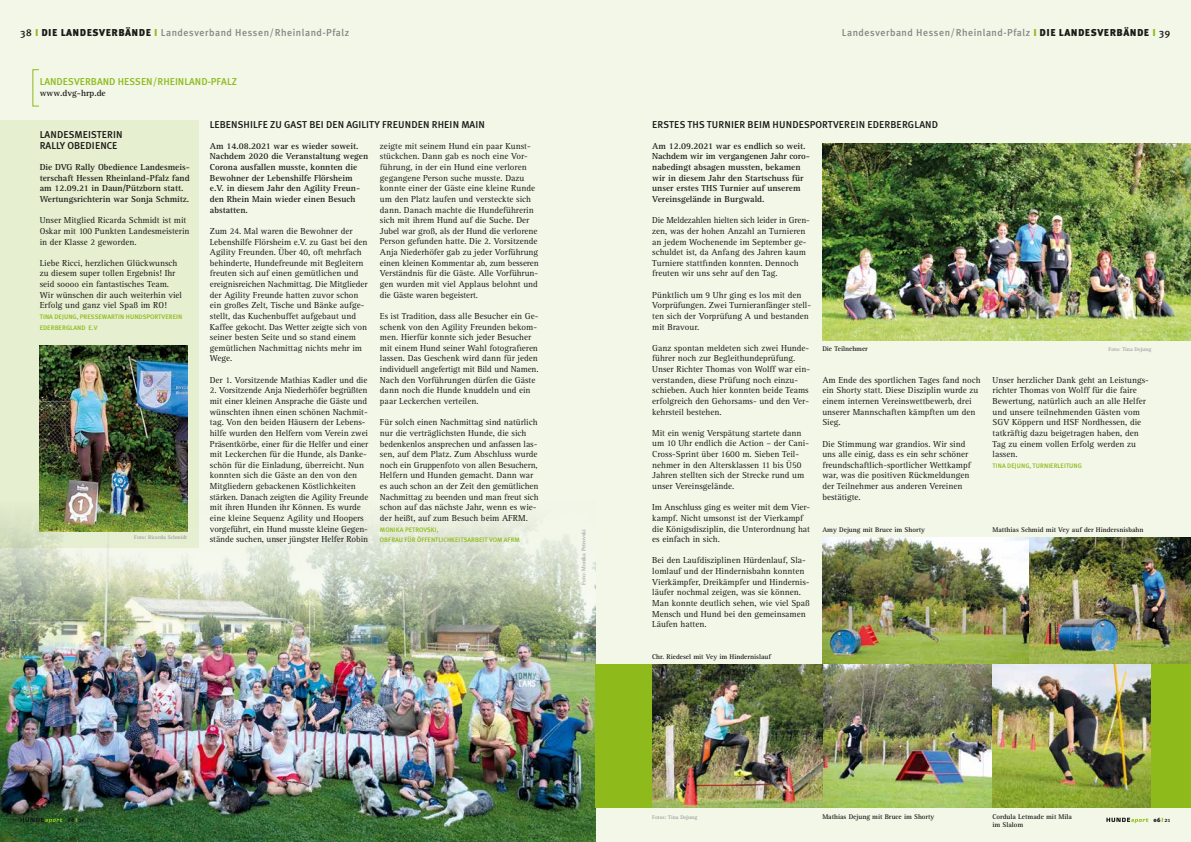
<style>
.page{position:relative;width:1191px;height:842px;background:#fff}
.page>*{position:absolute;margin:0;border:0;box-sizing:border-box;transform-origin:0 0}
.t1{font:500 10px/10.6px "Meta Plus";letter-spacing:.005em;color:#1a1a18}
.t2{font:500 10px "Meta Plus";letter-spacing:.05em;color:#878786}
.t3{font:500 10px "Meta Plus";color:#8fba1c}
.t4{font:9px/10.6px "Agfa Rotis Serif";color:#1a1a18}
.t5{font:700 9px/10.6px "Agfa Rotis Serif";color:#1a1a18}
.t6{font:700 7px/8px "Agfa Rotis Serif";color:#1a1a18}
.t7{font:500 6.5px/10.6px "Meta Plus";letter-spacing:.005em;color:#8fba1c}
.t8{font:900 6px "Meta Plus";letter-spacing:.1em;color:#1a1a18}
.t9{font:700 5.5px "Agfa Rotis Serif";color:#9c9d9d}
.s1{color:#1a1a18}
.s2{font-weight:900;color:#8fba1c}
.s3{font-weight:900;color:#1a1a18}
.s4{color:#8fba1c}
.s5{font-weight:500}
</style>
<div class="page">
<div style="left:0;top:0;width:595px;height:842px;background:#f3f7e8"></div>
<div style="left:595px;top:0;width:596px;height:842px;background:#f3f7e8"></div>
<svg style="left:1106px;top:818px;width:42px;height:5px"></svg>
<img style="left:0;top:500px;width:595px;height:342px">
<div style="left:0;top:120px;width:198px;height:428px;background:#e6efcf"></div>
<svg style="left:20px;top:818px;width:42px;height:5px"></svg>
<img style="left:40px;top:346px;width:147px;height:185px">
<img style="left:822px;top:537px;width:369px;height:128px">
<img style="left:652px;top:665px;width:499px;height:143px">
<img style="left:822px;top:144px;width:369px;height:196px">
<div style="left:1151px;top:665px;width:40px;height:143px;background:#8fba1c"></div>
<div style="left:595px;top:665px;width:57px;height:143px;background:#8fba1c"></div>
<p class="t2" style="left:21px;top:27px;width:330px"><span class="s1">38</span> <span class="s2">I</span> <span class="s3">DIE LANDESVERBÄNDE</span> <span class="s2">I</span> Landesverband Hessen/Rheinland-Pfalz</p>
<p class="t2" style="left:842px;top:27px;width:330px">Landesverband Hessen/Rheinland-Pfalz <span class="s2">I</span> <span class="s3">DIE LANDESVERBÄNDE</span> <span class="s2">I</span> <span class="s1">39</span></p>
<p class="t3" style="left:40px;top:76px;width:199px">LANDESVERBAND HESSEN/RHEINLAND-PFALZ</p>
<p class="t5" style="left:40px;top:88px;width:68px">www.dvg-hrp.de</p>
<p class="t1" style="left:40px;top:129px;width:85px">LANDESMEISTERIN<br>RALLY OBEDIENCE</p>
<p class="t5" style="left:40px;top:162px;width:152px">Die DVG Rally Obedience Landesmeis&shy;terschaft Hessen Rheinland-Pfalz fand am 12.09.21 in Daun/Pützborn statt.<br>Wertungsrichterin war Sonja Schmitz.</p>
<p class="t4" style="left:40px;top:215px;width:151px">Unser Mitglied Ricarda Schmidt ist mit<br>Oskar mit 100 Punkten Landesmeisterin in der Klasse 2 geworden.</p>
<p class="t4" style="left:40px;top:258px;width:144px">Liebe Ricci, herzlichen Glückwunsch zu diesem super tollen Ergebnis! Ihr seid soooo ein fantastisches Team.<br>Wir wünschen dir auch weiterhin viel Erfolg und ganz viel Spaß im RO!</p>
<p class="t7" style="left:40px;top:311px;width:144px">TINA DEJUNG, PRESSEWARTIN HUNDSPORTVEREIN<br>EDERBERGLAND E.V</p>
<p class="t9" style="left:134px;top:533px;width:54px">Foto: Ricarda Schmidt</p>
<p class="t1" style="left:210px;top:119px;width:276px">LEBENSHILFE ZU GAST BEI DEN AGILITY FREUNDEN RHEIN MAIN</p>
<p class="t5" style="left:210px;top:141px;width:160px">Am 14.08.2021 war es wieder soweit.<br>Nachdem 2020 die Veranstaltung wegen Corona ausfallen musste, konnten die Bewohner der Lebenshilfe Flörsheim e.V. in diesem Jahr den Agility Freun&shy;den Rhein Main wieder einen Besuch abstatten.</p>
<p class="t4" style="left:210px;top:226px;width:159px">Zum 24. Mal waren die Bewohner der Lebenshilfe Flörsheim e.V. zu Gast bei den Agility Freunden. Über 40, oft mehrfach behinderte, Hundefreunde mit Begleitern freuten sich auf einen gemütlichen und ereignisreichen Nachmittag. Die Mitglieder der Agility Freunde hatten zuvor schon ein großes Zelt, Tische und Bänke aufge&shy;stellt, das Kuchenbuffet aufgebaut und Kaffee gekocht. Das Wetter zeigte sich von seiner besten Seite und so stand einem gemütlichen Nachmittag nichts mehr im Wege.</p>
<p class="t4" style="left:210px;top:375px;width:159px">Der 1. Vorsitzende Mathias Kadler und die</p>
<p class="t4" style="left:210px;top:385px;width:160px">2. Vorsitzende Anja Niederhöfer begrüßten mit einer kleinen Ansprache die Gäste und wünschten ihnen einen schönen Nachmit&shy;tag. Von den beiden Häusern der Lebens&shy;hilfe wurden den Helfern vom Verein zwei Präsentkörbe, einer für die Helfer und einer mit Leckerchen für die Hunde, als Danke&shy;schön für die Einladung, überreicht. Nun konnten sich die Gäste an den von den Mitgliedern gebackenen Köstlichkeiten stärken. Danach zeigten die Agility Freunde mit ihren Hunden ihr Können. Es wurde eine kleine Sequenz Agility und Hoopers vorgeführt, ein Hund musste kleine Gegen&shy;stände suchen, unser jüngster Helfer Robin</p>
<p class="t4" style="left:380px;top:141px;width:160px">zeigte mit seinem Hund ein paar Kunst&shy;stückchen. Dann gab es noch eine Vor&shy;führung, in der ein Hund eine verloren gegangene Person suche musste. Dazu konnte einer der Gäste eine kleine Runde um den Platz laufen und versteckte sich dann. Danach machte die Hundeführerin sich mit ihrem Hund auf die Suche. Der Jubel war groß, als der Hund die verlorene Person gefunden hatte. Die 2. Vorsitzende Anja Niederhöfer gab zu jeder Vorführung einen kleinen Kommentar ab, zum besseren Verständnis für die Gäste. Alle Vorführun&shy;gen wurden mit viel Applaus belohnt und die Gäste waren begeistert.</p>
<p class="t4" style="left:380px;top:311px;width:160px">Es ist Tradition, dass alle Besucher ein Ge&shy;schenk von den Agility Freunden bekom&shy;men. Hierfür konnte sich jeder Besucher mit einem Hund seiner Wahl fotografieren lassen. Das Geschenk wird dann für jeden individuell angefertigt mit Bild und Namen.<br>Nach den Vorführungen dürfen die Gäste dann noch die Hunde knuddeln und ein paar Leckerchen verteilen.</p>
<p class="t4" style="left:380px;top:417px;width:160px">Für solch einen Nachmittag sind natürlich nur die verträglichsten Hunde, die sich bedenkenlos ansprechen und anfassen las&shy;sen, auf dem Platz. Zum Abschluss wurde noch ein Gruppenfoto von allen Besuchern, Helfern und Hunden gemacht. Dann war es auch schon an der Zeit den gemütlichen Nachmittag zu beenden und man freut sich schon auf das nächste Jahr, wenn es wie&shy;der heißt, auf zum Besuch beim AFRM.</p>
<p class="t7" style="left:380px;top:524px;width:141px">MONIKA PETROVSKI,<br>OBFRAU FÜR ÖFFENTLICHKEITSARBEIT VOM AFRM</p>
<p class="t9" style="left:580px;top:585px;width:57px;rotate:-90deg">Foto: Monika Petrovski</p>
<p class="t1" style="left:652px;top:119px;width:287px">ERSTES THS TURNIER BEIM HUNDESPORTVEREIN EDERBERGLAND</p>
<p class="t5" style="left:652px;top:141px;width:159px">Am 12.09.2021 war es endlich so weit.<br>Nachdem wir im vergangenen Jahr coro&shy;nabedingt absagen mussten, bekamen wir in diesem Jahr den Startschuss für unser erstes THS Turnier auf unserem Vereinsgelände in Burgwald.</p>
<p class="t4" style="left:652px;top:215px;width:159px">Die Meldezahlen hielten sich leider in Gren&shy;zen, was der hohen Anzahl an Turnieren an jedem Wochenende im September ge&shy;schuldet ist, da Anfang des Jahren kaum Turniere stattfinden konnten. Dennoch freuten wir uns sehr auf den Tag.</p>
<p class="t4" style="left:652px;top:290px;width:160px">Pünktlich um 9 Uhr ging es los mit den Vorprüfungen. Zwei Turnieranfänger stell&shy;ten sich der Vorprüfung A und bestanden mit Bravour.</p>
<p class="t4" style="left:652px;top:343px;width:159px">Ganz spontan meldeten sich zwei Hunde&shy;führer noch zur Begleithundeprüfung.<br>Unser Richter Thomas von Wolff war ein&shy;verstanden, diese Prüfung noch einzu&shy;schieben. Auch hier konnten beide Teams erfolgreich den Gehorsams- und den Ver&shy;kehrsteil bestehen.</p>
<p class="t4" style="left:652px;top:428px;width:158px">Mit ein wenig Verspätung startete dann um 10 Uhr endlich die Action – der Cani-Cross-Sprint über 1600 m. Sieben Teil&shy;nehmer in den Altersklassen 11 bis Ü50<br>Jahren stellten sich der Strecke rund um unser Vereinsgelände.</p>
<p class="t4" style="left:652px;top:502px;width:159px">Im Anschluss ging es weiter mit dem Vier&shy;kampf. Nicht umsonst ist der Vierkampf die Königsdisziplin, die Unterordnung hat es einfach in sich.</p>
<p class="t4" style="left:652px;top:555px;width:159px">Bei den Laufdisziplinen Hürdenlauf, Sla&shy;lomlauf und der Hindernisbahn konnten Vierkämpfer, Dreikämpfer und Hindernis&shy;läufer nochmal zeigen, was sie können.<br>Man konnte deutlich sehen, wie viel Spaß Mensch und Hund bei den gemeinsamen Läufen hatten.</p>
<p class="t6" style="left:652px;top:653px;width:120px">Chr. Riedesel mit Vey im Hindernislauf</p>
<p class="t6" style="left:822px;top:345px;width:47px">Die Teilnehmer</p>
<p class="t9" style="left:1108px;top:346px;width:44px">Foto: Tina Dejung</p>
<p class="t4" style="left:822px;top:375px;width:160px">Am Ende des sportlichen Tages fand noch ein Shorty statt. Diese Disziplin wurde zu einem internen Vereinswettbewerb, drei unserer Mannschaften kämpften um den Sieg.</p>
<p class="t4" style="left:822px;top:438px;width:150px">Die Stimmung war grandios. Wir sind uns alle einig, dass es ein sehr schöner freundschaftlich-sportlicher Wettkampf war, was die positiven Rückmeldungen der Teilnehmer aus anderen Vereinen bestätigte.</p>
<p class="t4" style="left:992px;top:375px;width:158px">Unser herzlicher Dank geht an Leistungs&shy;richter Thomas von Wolff für die faire Bewertung, natürlich auch an alle Helfer und unsere teilnehmenden Gästen vom SGV Köppern und HSF Nordhessen, die tatkräftig dazu beigetragen haben, den Tag zu einem vollen Erfolg werden zu lassen.</p>
<p class="t7" style="left:992px;top:460px;width:91px">TINA DEJUNG, TURNIERLEITUNG</p>
<p class="t6" style="left:822px;top:525px;width:104px">Amy Dejung mit Bruce im Shorty</p>
<p class="t6" style="left:992px;top:525px;width:152px">Matthias Schmid mit Vey auf der Hindersnisbahn</p>
<p class="t6" style="left:822px;top:812px;width:114px">Mathias Dejung mit Bruce im Shorty</p>
<p class="t6" style="left:992px;top:812px;width:81px">Cordula Letmade mit Mila im Slalom</p>
<p class="t9" style="left:652px;top:813px;width:46px">Fotos: Tina Dejung</p>
<p class="t8" style="left:67px;top:816px;width:18px">06<span class="s4">I</span><span class="s5">21</span></p>
<p class="t8" style="left:1153px;top:816px;width:18px">06<span class="s4">I</span><span class="s5">21</span></p>
</div>
